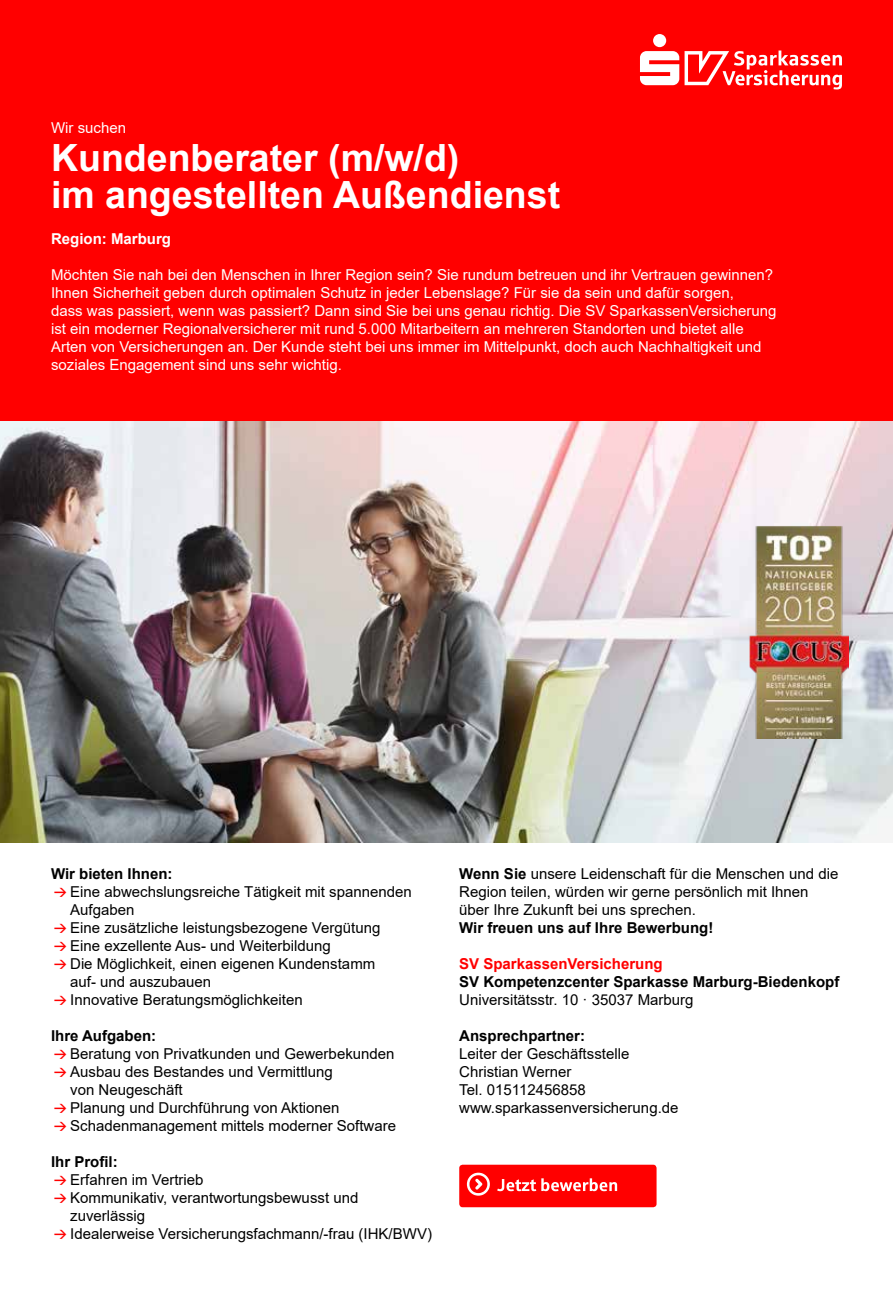
<style>
.page{position:relative;width:893px;height:1289px;background:#fff}
.page>*{position:absolute;margin:0;border:0;box-sizing:border-box;transform-origin:0 0}
.t1{font:700 37.5px/37.5px "Arial";color:#fff}
.t2{font:15px/18px "Arial";color:#000}
.t3{font:15px/18px "Arial";color:#fff}
.t4{font:700 15px "Arial";color:#000}
.t5{font:700 15px "Arial";color:#f00}
.t6{font:700 15px "Arial";color:#fff}
.s1{font-weight:700}
</style>
<div class="page">
<div style="left:0;top:0;width:893px;height:421px;background:#f00"></div>
<svg style="left:685px;top:50px;width:157px;height:39px"></svg>
<div style="left:653px;top:34px;width:13px;height:13px;background:#fff;border-radius:50%"></div>
<svg style="left:640px;top:51px;width:39px;height:34px"></svg>
<img style="left:0;top:421px;width:893px;height:421px">
<img style="left:749px;top:525px;width:100px;height:213px">
<div style="left:459px;top:1164px;width:198px;height:43px;background:#f00;border-radius:3px"></div>
<svg style="left:467px;top:1172px;width:23px;height:23px"></svg>
<svg style="left:497px;top:1178px;width:120px;height:13px"></svg>
<p class="t3" style="left:51px;top:119px;width:77px">Wir suchen</p>
<h1 class="t1" style="left:51px;top:139px;width:511px">Kundenberater (m/w/d)<br>im angestellten Außendienst</h1>
<p class="t6" style="left:51px;top:228px;width:121px">Region: Marburg</p>
<p class="t3" style="left:51px;top:266px;width:727px">Möchten Sie nah bei den Menschen in Ihrer Region sein? Sie rundum betreuen und ihr Vertrauen gewinnen?<br>Ihnen Sicherheit geben durch optimalen Schutz in jeder Lebenslage? Für sie da sein und dafür sorgen,<br>dass was passiert, wenn was passiert? Dann sind Sie bei uns genau richtig. Die SV SparkassenVersicherung ist ein moderner Regionalversicherer mit rund 5.000 Mitarbeitern an mehreren Standorten und bietet alle Arten von Versicherungen an. Der Kunde steht bei uns immer im Mittelpunkt, doch auch Nachhaltigkeit und soziales Engagement sind uns sehr wichtig.</p>
<p class="t4" style="left:51px;top:862px;width:123px">Wir bieten Ihnen:</p>
<p class="t2" style="left:70px;top:882px;width:343px">Eine abwechslungsreiche Tätigkeit mit spannenden Aufgaben<br>Eine zusätzliche leistungsbezogene Vergütung Eine exzellente Aus- und Weiterbildung<br>Die Möglichkeit, einen eigenen Kundenstamm<br>auf- und auszubauen<br>Innovative Beratungsmöglichkeiten</p>
<p class="t4" style="left:51px;top:1024px;width:107px">Ihre Aufgaben:</p>
<p class="t2" style="left:70px;top:1044px;width:327px">Beratung von Privatkunden und Gewerbekunden Ausbau des Bestandes und Vermittlung<br>von Neugeschäft<br>Planung und Durchführung von Aktionen Schadenmanagement mittels moderner Software</p>
<p class="t4" style="left:51px;top:1150px;width:68px">Ihr Profil:</p>
<p class="t2" style="left:70px;top:1170px;width:363px">Erfahren im Vertrieb<br>Kommunikativ, verantwortungsbewusst und zuverlässig<br>Idealerweise Versicherungsfachmann/-frau (IHK/BWV)</p>
<p class="t2" style="left:459px;top:864px;width:381px"><span class="s1">Wenn Sie</span> unsere Leidenschaft für die Menschen und die<br>Region teilen, würden wir gerne persönlich mit Ihnen über Ihre Zukunft bei uns sprechen.</p>
<p class="t4" style="left:459px;top:916px;width:256px">Wir freuen uns auf Ihre Bewerbung!</p>
<p class="t5" style="left:459px;top:952px;width:205px">SV SparkassenVersicherung</p>
<p class="t4" style="left:459px;top:970px;width:382px">SV Kompetenzcenter Sparkasse Marburg-Biedenkopf</p>
<p class="t2" style="left:459px;top:990px;width:236px">Universitätsstr. 10 · 35037 Marburg</p>
<p class="t4" style="left:459px;top:1024px;width:127px">Ansprechpartner:</p>
<p class="t2" style="left:459px;top:1044px;width:221px">Leiter der Geschäftsstelle<br>Christian Werner<br>Tel. 015112456858 www.sparkassenversicherung.de</p>
</div>
